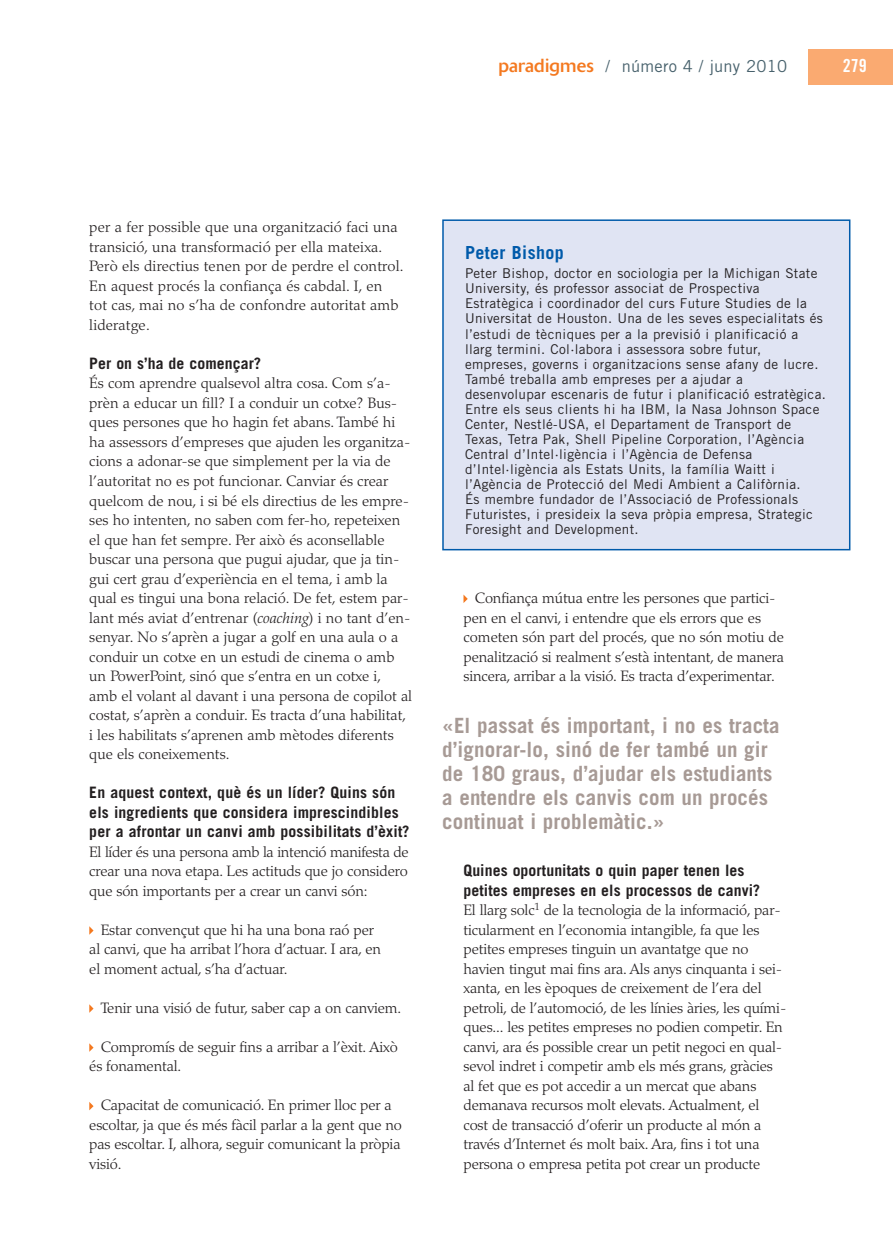
<style>
.page{position:relative;width:893px;height:1260px;background:#fff}
.page>*{position:absolute;margin:0;border:0;box-sizing:border-box;transform-origin:0 0}
.t1{font:700 21px/24px "Trade Gothic";letter-spacing:.005em;color:#a79a95}
.t2{font:700 18px "Trade Gothic";letter-spacing:.02em;color:#005aaa}
.t3{font:18px "Trade Gothic Bold Cond Twenty";color:#fff}
.t4{font:16.5px "Trade Gothic";letter-spacing:.01em;color:#47616c}
.t5{font:700 15.75px/19.5px "Trade Gothic";letter-spacing:.01em;color:#231f20}
.t6{font:300 15px/19.5px "Palatino";letter-spacing:-.01em;color:#231f20}
.t7{font:300 15px/19.5px "Palatino";letter-spacing:.01em;color:#231f20}
.t8{font:13.5px/15px "Trade Gothic";letter-spacing:.025em;color:#231f20}
.s1{font-family:"Delta";font-size:18.75px;color:#f47920}
.s2{font-style:italic}
</style>
<div class="page">
<svg style="left:89px;top:1102px;width:5px;height:8px"></svg>
<svg style="left:89px;top:1043px;width:5px;height:8px"></svg>
<svg style="left:89px;top:1004px;width:5px;height:8px"></svg>
<svg style="left:89px;top:926px;width:5px;height:8px"></svg>
<svg style="left:463px;top:594px;width:5px;height:9px"></svg>
<div style="left:808px;top:49px;width:85px;height:36px;background:#faaa71"></div>
<div style="left:444px;top:221px;width:405px;height:328px;background:#e0e4f3"></div>
<div style="left:442px;top:219px;width:408px;height:331px;border:2px solid #005aaa"></div>
<p class="t4" style="left:498px;top:60px;width:290px"><span class="s1">paradigmes</span> / número 4 / juny 2010</p>
<p class="t3" style="left:843px;top:59px;width:25px">279</p>
<p class="t7" style="left:89px;top:219px;width:316px">per a fer possible que una organització faci una transició, una transformació per ella mateixa.<br>Però els directius tenen por de perdre el control.<br>En aquest procés la confiança és cabdal. I, en tot cas, mai no s’ha de confondre autoritat amb lideratge.</p>
<p class="t5" style="left:89px;top:355px;width:173px">Per on s’ha de començar?</p>
<p class="t6" style="left:89px;top:375px;width:324px">És com aprendre qualsevol altra cosa. Com s’a&shy;prèn a educar un fill? I a conduir un cotxe? Bus&shy;ques persones que ho hagin fet abans. També hi ha assessors d’empreses que ajuden les organitza&shy;cions a adonar-se que simplement per la via de l’autoritat no es pot funcionar. Canviar és crear quelcom de nou, i si bé els directius de les empre&shy;ses ho intenten, no saben com fer-ho, repeteixen el que han fet sempre. Per això és aconsellable buscar una persona que pugui ajudar, que ja tin&shy;gui cert grau d’experiència en el tema, i amb la qual es tingui una bona relació. De fet, estem par&shy;lant més aviat d’entrenar (<span class="s2">coaching</span>) i no tant d’en&shy;senyar. No s’aprèn a jugar a golf en una aula o a conduir un cotxe en un estudi de cinema o amb un PowerPoint, sinó que s’entra en un cotxe i, amb el volant al davant i una persona de copilot al costat, s’aprèn a conduir. Es tracta d’una habilitat, i les habilitats s’aprenen amb mètodes diferents que els coneixements.</p>
<p class="t5" style="left:89px;top:784px;width:322px">En aquest context, què és un líder? Quins són els ingredients que considera imprescindibles per a afrontar un canvi amb possibilitats d’èxit?</p>
<p class="t6" style="left:89px;top:843px;width:321px;text-align:justify">El líder és una persona amb la intenció manifesta de crear una nova etapa. Les actituds que jo considero que són importants per a crear un canvi són:</p>
<p class="t6" style="left:89px;top:921px;width:293px;text-indent:11px">Estar convençut que hi ha una bona raó per al canvi, que ha arribat l’hora d’actuar. I ara, en el moment actual, s’ha d’actuar.</p>
<p class="t6" style="left:101px;top:999px;width:302px">Tenir una visió de futur, saber cap a on canviem.</p>
<p class="t6" style="left:89px;top:1038px;width:310px;text-indent:11px">Compromís de seguir fins a arribar a l’èxit. Això és fonamental.</p>
<p class="t6" style="left:89px;top:1097px;width:314px;text-indent:11px">Capacitat de comunicació. En primer lloc per a escoltar, ja que és més fàcil parlar a la gent que no pas escoltar. I, alhora, seguir comunicant la pròpia visió.</p>
<p class="t2" style="left:465px;top:246px;width:100px">Peter Bishop</p>
<p class="t8" style="left:465px;top:267px;width:362px">Peter Bishop, doctor en sociologia per la Michigan State University, és professor associat de Prospectiva Estratègica i coordinador del curs Future Studies de la Universitat de Houston. Una de les seves especialitats és l’estudi de tècniques per a la previsió i planificació a llarg termini. Col·labora i assessora sobre futur, empreses, governs i organitzacions sense afany de lucre.<br>També treballa amb empreses per a ajudar a desenvolupar escenaris de futur i planificació estratègica.<br>Entre els seus clients hi ha IBM, la Nasa Johnson Space Center, Nestlé-USA, el Departament de Transport de Texas, Tetra Pak, Shell Pipeline Corporation, l’Agència Central d’Intel·ligència i l’Agència de Defensa d’Intel·ligència als Estats Units, la família Waitt i l’Agència de Protecció del Medi Ambient a Califòrnia.<br>És membre fundador de l’Associació de Professionals Futuristes, i presideix la seva pròpia empresa, Strategic Foresight and Development.</p>
<p class="t6" style="left:463px;top:590px;width:322px;text-indent:11px">Confiança mútua entre les persones que partici&shy;pen en el canvi, i entendre que els errors que es cometen són part del procés, que no són motiu de penalització si realment s’està intentant, de manera sincera, arribar a la visió. Es tracta d’experimentar.</p>
<h1 class="t1" style="left:442px;top:715px;width:339px">«El passat és important, i no es tracta d’ignorar-lo, sinó de fer també un gir de 180 graus, d’ajudar els estudiants a entendre els canvis com un procés continuat i problemàtic.»</h1>
<p class="t5" style="left:463px;top:862px;width:298px">Quines oportunitats o quin paper tenen les petites empreses en els processos de canvi?</p>
<p class="t6" style="left:463px;top:902px;width:324px">El llarg solc<sup>1</sup> de la tecnologia de la informació, par&shy;ticularment en l’economia intangible, fa que les petites empreses tinguin un avantatge que no havien tingut mai fins ara. Als anys cinquanta i sei&shy;xanta, en les èpoques de creixement de l’era del petroli, de l’automoció, de les línies àries, les quími&shy;ques... les petites empreses no podien competir. En canvi, ara és possible crear un petit negoci en qual&shy;sevol indret i competir amb els més grans, gràcies al fet que es pot accedir a un mercat que abans demanava recursos molt elevats. Actualment, el cost de transacció d’oferir un producte al món a través d’Internet és molt baix. Ara, fins i tot una persona o empresa petita pot crear un producte</p>
</div>
